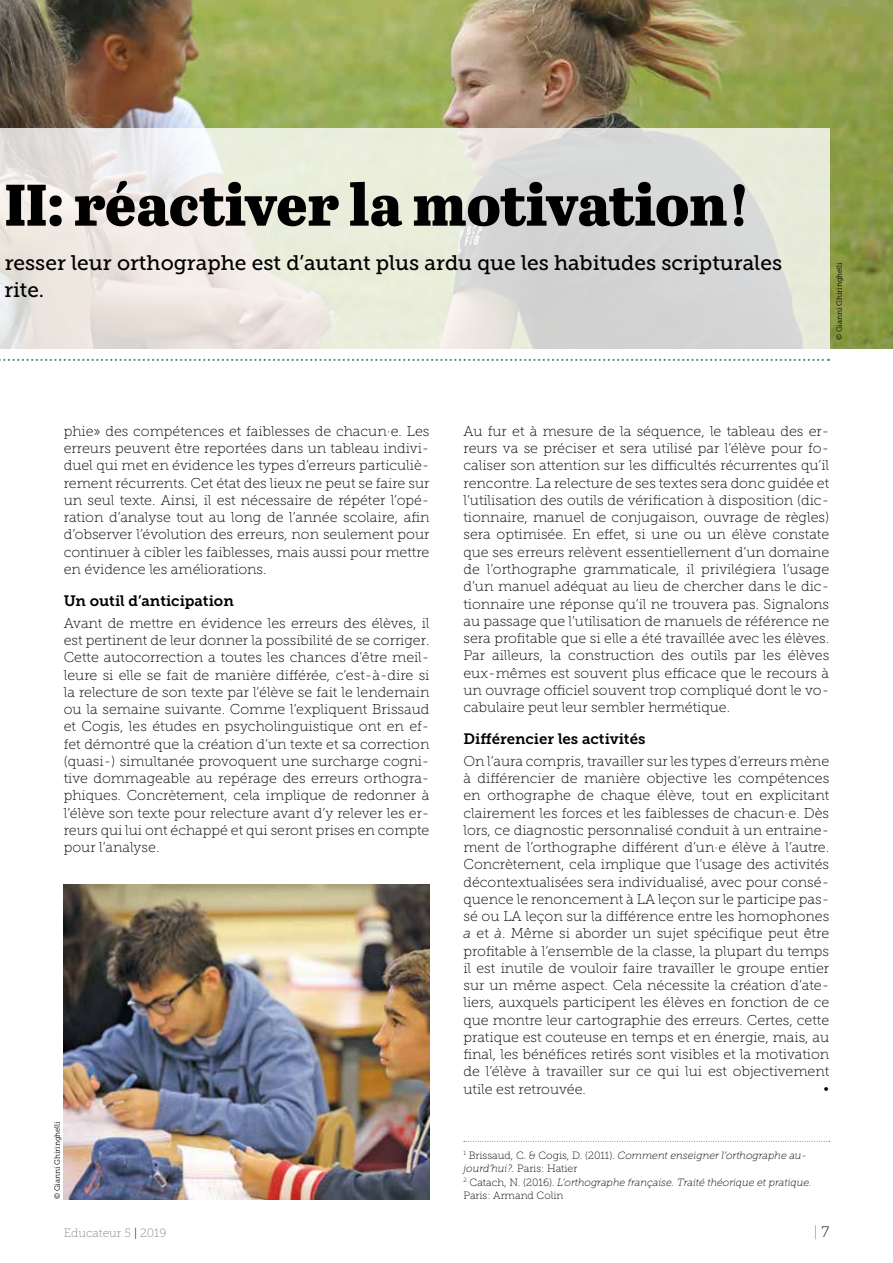
<style>
.page{position:relative;width:893px;height:1263px;background:#fff}
.page>*{position:absolute;margin:0;border:0;box-sizing:border-box;transform-origin:0 0}
.t1{font:800 58.5px "Abril Text";letter-spacing:-.005em;color:#000}
.t2{font:21px/27px "Museo Slab 500";color:#000}
.t3{font:15px "Museo Slab 700";color:#000}
.t4{font:15px "Museo Slab 100";color:#878787}
.t5{font:14.25px/17.2px "Museo Slab 100";color:#000;text-align:justify}
.t6{font:12px "Museo Slab 100";color:#878787}
.t7{font:italic 10.5px/13.5px "Museo Slab 100";color:#000}
.t8{font:7.5px "Museo Slab 300";color:#000}
.s1{font-style:italic}
.s2{font-style:normal}
.s3{color:#000}
</style>
<div class="page">
<img style="left:0;top:0;width:893px;height:349px">
<img style="left:64px;top:884px;width:365px;height:315px">
<svg style="left:0;top:128px;width:829px;height:221px;background:#e3e3db"></svg>
<svg style="left:0;top:359px;width:829px;height:2px"></svg>
<svg style="left:464px;top:1141px;width:366px;height:1px"></svg>
<h1 class="t1" style="left:5px;top:162px;width:747px">II: réactiver la motivation!</h1>
<h2 class="t2" style="left:4px;top:249px;width:779px">resser leur orthographe est d’autant plus ardu que les habitudes scripturales rite.</h2>
<p class="t8" style="left:835px;top:340px;width:79px;rotate:-90deg">© Gianni Ghiringhelli</p>
<p class="t5" style="left:64px;top:422px;width:367px">phie» des compétences et faiblesses de chacun·e. Les erreurs peuvent être reportées dans un tableau indivi&shy;duel qui met en évidence les types d’erreurs particuliè&shy;rement récurrents. Cet état des lieux ne peut se faire sur un seul texte. Ainsi, il est nécessaire de répéter l’opé&shy;ration d’analyse tout au long de l’année scolaire, afin d’observer l’évolution des erreurs, non seulement pour continuer à cibler les faiblesses, mais aussi pour mettre en évidence les améliorations.</p>
<p class="t3" style="left:64px;top:592px;width:172px">Un outil d’anticipation</p>
<p class="t5" style="left:64px;top:614px;width:367px">Avant de mettre en évidence les erreurs des élèves, il est pertinent de leur donner la possibilité de se corriger.<br>Cette autocorrection a toutes les chances d’être meil&shy;leure si elle se fait de manière différée, c’est-à-dire si la relecture de son texte par l’élève se fait le lendemain ou la semaine suivante. Comme l’expliquent Brissaud et Cogis, les études en psycholinguistique ont en ef&shy;fet démontré que la création d’un texte et sa correction (quasi-) simultanée provoquent une surcharge cogni&shy;tive dommageable au repérage des erreurs orthogra&shy;phiques. Concrètement, cela implique de redonner à l’élève son texte pour relecture avant d’y relever les er&shy;reurs qui lui ont échappé et qui seront prises en compte pour l’analyse.</p>
<p class="t8" style="left:53px;top:1199px;width:79px;rotate:-90deg">© Gianni Ghiringhelli</p>
<p class="t5" style="left:463px;top:422px;width:367px">Au fur et à mesure de la séquence, le tableau des er&shy;reurs va se préciser et sera utilisé par l’élève pour fo&shy;caliser son attention sur les difficultés récurrentes qu’il rencontre. La relecture de ses textes sera donc guidée et l’utilisation des outils de vérification à disposition (dic&shy;tionnaire, manuel de conjugaison, ouvrage de règles) sera optimisée. En effet, si une ou un élève constate que ses erreurs relèvent essentiellement d’un domaine de l’orthographe grammaticale, il privilégiera l’usage d’un manuel adéquat au lieu de chercher dans le dic&shy;tionnaire une réponse qu’il ne trouvera pas. Signalons au passage que l’utilisation de manuels de référence ne sera profitable que si elle a été travaillée avec les élèves.<br>Par ailleurs, la construction des outils par les élèves eux-mêmes est souvent plus efficace que le recours à un ouvrage officiel souvent trop compliqué dont le vo&shy;cabulaire peut leur sembler hermétique.</p>
<p class="t3" style="left:463px;top:730px;width:183px">Différencier les activités</p>
<p class="t5" style="left:463px;top:752px;width:367px">On l’aura compris, travailler sur les types d’erreurs mène à différencier de manière objective les compétences en orthographe de chaque élève, tout en explicitant clairement les forces et les faiblesses de chacun·e. Dès lors, ce diagnostic personnalisé conduit à un entraine&shy;ment de l’orthographe différent d’un·e élève à l’autre.<br>Concrètement, cela implique que l’usage des activités décontextualisées sera individualisé, avec pour consé&shy;quence le renoncement à LA leçon sur le participe pas&shy;sé ou LA leçon sur la différence entre les homophones <span class="s1">a</span> et <span class="s1">à</span>. Même si aborder un sujet spécifique peut être profitable à l’ensemble de la classe, la plupart du temps il est inutile de vouloir faire travailler le groupe entier sur un même aspect. Cela nécessite la création d’ate&shy;liers, auxquels participent les élèves en fonction de ce que montre leur cartographie des erreurs. Certes, cette pratique est couteuse en temps et en énergie, mais, au final, les bénéfices retirés sont visibles et la motivation de l’élève à travailler sur ce qui lui est objectivement utile est retrouvée.</p>
<p class="t5" style="left:824px;top:1080px;width:7px">•</p>
<p class="t7" style="left:463px;top:1148px;width:350px"><sup>1</sup> <span class="s2">Brissaud, C. &amp; Cogis, D. (2011).</span> Comment enseigner l’orthographe au&shy;jourd’hui?. <span class="s2">Paris: Hatier<br></span><sup>2</sup> <span class="s2">Catach, N. (2016).</span> L’orthographe française. Traité théorique et pratique.<br><span class="s2">Paris: Armand Colin</span></p>
<p class="t6" style="left:64px;top:1226px;width:104px">Educateur 5 <span class="s3">|</span> 2019</p>
<p class="t4" style="left:814px;top:1223px;width:17px">| <span class="s3">7</span></p>
</div>
